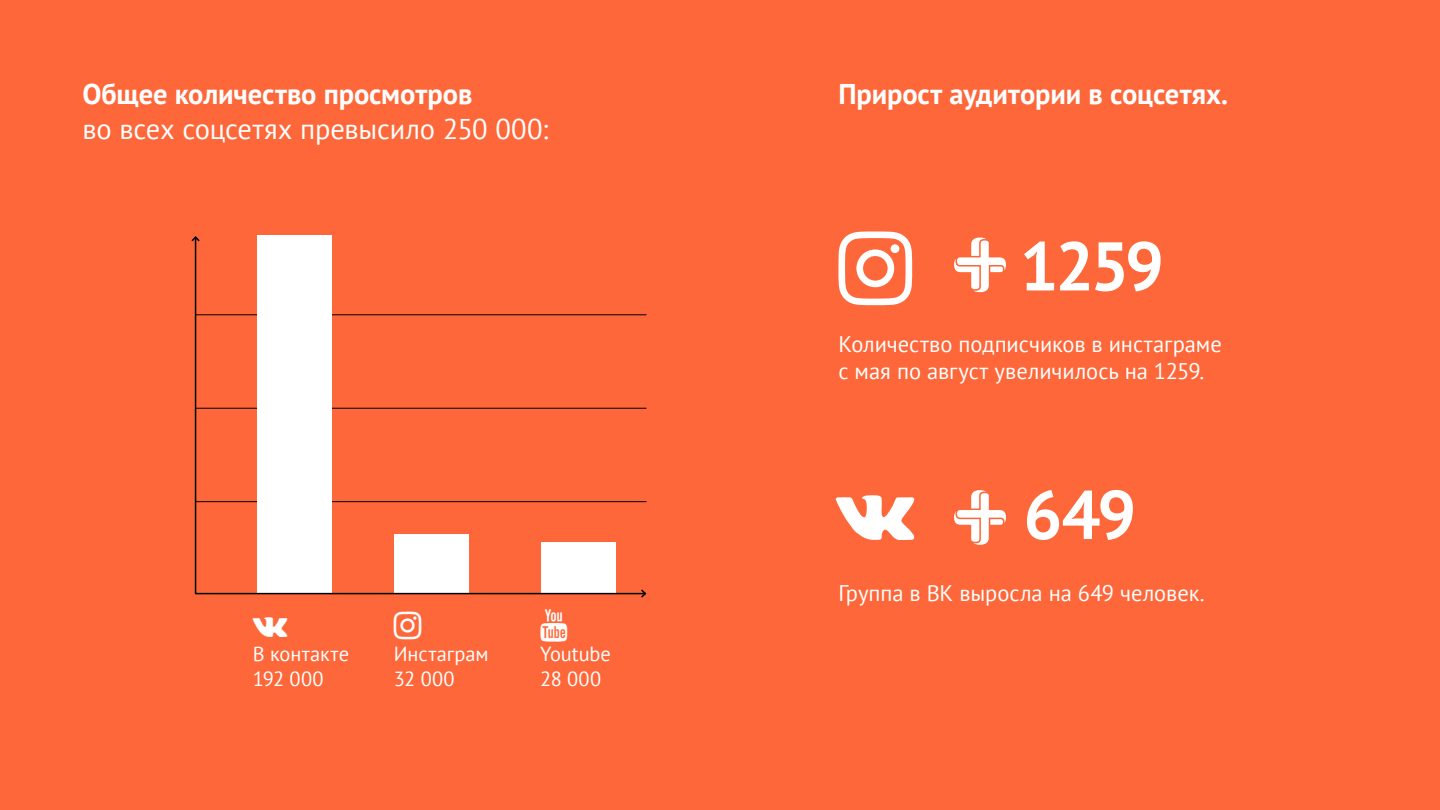
<style>
.page{position:relative;width:1440px;height:810px;background:#fd6739}
.page>*{position:absolute;margin:0;border:0;box-sizing:border-box;transform-origin:0 0}
.t1{font:700 68.78px "PT Sans";letter-spacing:-.05em;color:#fff}
.t2{font:700 28.5px "PT Sans";letter-spacing:-.005em;color:#fff}
.t3{font:28.5px "PT Sans";letter-spacing:-.005em;color:#fff}
.t4{font:22.5px/27px "PT Sans";letter-spacing:-.005em;color:#fff}
.t5{font:20.4px/24.5px "PT Sans";color:#fff}
</style>
<div class="page">
<div style="left:394px;top:535px;width:75px;height:59px;background:#fff"></div>
<div style="left:541px;top:542px;width:75px;height:52px;background:#fff"></div>
<hr style="left:195px;top:237px;width:1px;height:357px;background:#000">
<svg style="left:191px;top:236px;width:9px;height:7px"></svg>
<hr style="left:195px;top:501px;width:451px;height:1px;background:#000">
<hr style="left:195px;top:408px;width:451px;height:1px;background:#000">
<hr style="left:195px;top:315px;width:451px;height:1px;background:#000">
<div style="left:257px;top:236px;width:75px;height:358px;background:#fff"></div>
<hr style="left:195px;top:593px;width:450px;height:1px;background:#000">
<svg style="left:639px;top:589px;width:8px;height:9px"></svg>
<svg style="left:954px;top:238px;width:52px;height:54px"></svg>
<svg style="left:954px;top:490px;width:52px;height:55px"></svg>
<p class="t2" style="left:82px;top:76px;width:391px">Общее количество просмотров</p>
<p class="t3" style="left:82px;top:110px;width:467px">во всех соцсетях превысило 250 000:</p>
<p class="t5" style="left:253px;top:641px;width:98px">В контакте<br>192 000</p>
<p class="t5" style="left:394px;top:641px;width:96px">Инстаграм<br>32 000</p>
<p class="t5" style="left:540px;top:641px;width:72px">Youtube<br>28 000</p>
<p class="t2" style="left:838px;top:76px;width:391px">Прирост аудитории в соцсетях.</p>
<h1 class="t1" style="left:1020px;top:221px;width:146px">1259</h1>
<p class="t4" style="left:838px;top:330px;width:385px">Количество подписчиков в инстаграме с мая по август увеличилось на 1259.</p>
<h1 class="t1" style="left:1023px;top:470px;width:114px">649</h1>
<p class="t4" style="left:838px;top:579px;width:368px">Группа в ВК выросла на 649 человек.</p>
</div>
